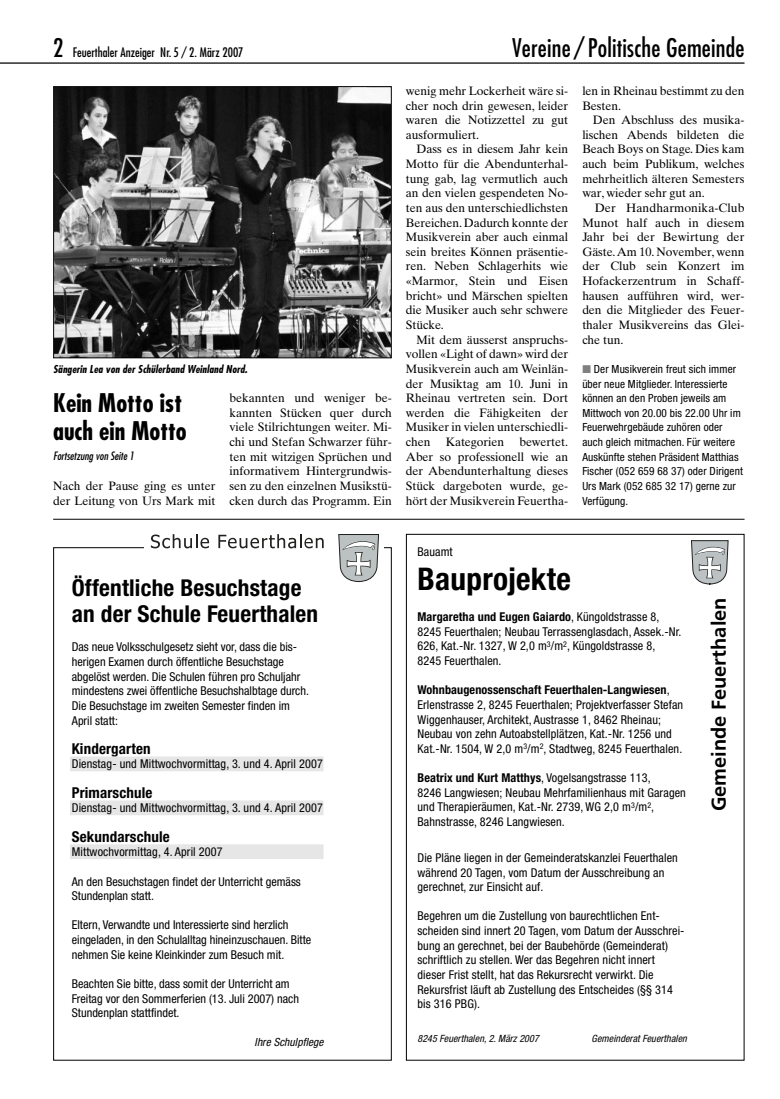
<style>
.page{position:relative;width:780px;height:1099px;background:#fff}
.page>*{position:absolute;margin:0;border:0;box-sizing:border-box;transform-origin:0 0}
.t1{font:700 condensed 31.25px "Helvetica Neue";letter-spacing:.01em;color:#000}
.t2{font:condensed 25px "Futura";letter-spacing:.01em;color:#000}
.t3{font:700 condensed 25px/27.5px "Futura";color:#000}
.t4{font:700 condensed 23.25px/26.2px "Helvetica Neue";letter-spacing:.01em;color:#000}
.t5{font:700 20px "Frutiger";color:#000}
.t6{font:700 condensed 15px "Helvetica Neue";letter-spacing:.01em;color:#000}
.t7{font:condensed 12.75px "Futura";color:#000}
.t8{font:condensed 12.25px/14.6px "Helvetica Neue";letter-spacing:.01em;color:#000}
.t9{font:12.25px/14.6px "Times Ten";letter-spacing:-.005em;color:#000;text-align:justify}
.t10{font:condensed 11.25px/14.6px "Helvetica Neue";letter-spacing:.01em;color:#000}
.t11{font:italic condensed 11.25px "Futura";color:#000}
.t12{font:italic condensed 11.25px "Helvetica Neue";color:#000}
.t13{font:italic 700 condensed 10.62px "Futura";color:#000}
.t14{font:italic condensed 10px "Helvetica Neue";color:#000}
.s1{font-size:25px}
.s2{color:#808080}
.s3{font-weight:700}
</style>
<div class="page">
<hr style="left:0;top:62px;width:744px;height:2px;background:#000">
<img style="left:55px;top:88px;width:335px;height:268px">
<div style="left:53px;top:86px;width:339px;height:272px;border:1px solid #000"></div>
<div style="left:70px;top:756px;width:253px;height:15px;background:#e6e6e6"></div>
<div style="left:70px;top:800px;width:253px;height:15px;background:#e6e6e6"></div>
<div style="left:70px;top:844px;width:253px;height:15px;background:#e6e6e6"></div>
<svg style="left:151px;top:534px;width:58px;height:14px"></svg>
<svg style="left:218px;top:534px;width:105px;height:14px"></svg>
<svg style="left:338px;top:534px;width:41px;height:48px"></svg>
<hr style="left:53px;top:519px;width:691px;height:1px;background:#000">
<svg style="left:691px;top:540px;width:37px;height:44px"></svg>
<p class="t7" style="left:53px;top:47px;width:192px"><span class="s1">2</span> Feuerthaler Anzeiger Nr. 5 / 2. März 2007</p>
<h2 class="t2" style="left:512px;top:36px;width:234px">Vereine / Politische Gemeinde</h2>
<p class="t13" style="left:53px;top:364px;width:198px">Sängerin Lea von der Schülerband Weinland Nord.</p>
<h2 class="t3" style="left:53px;top:391px;width:135px">Kein Motto ist auch ein Motto</h2>
<p class="t11" style="left:53px;top:450px;width:84px">Fortsetzung von Seite 1</p>
<p class="t9" style="left:229px;top:392px;width:164px">bekannten und weniger be&shy;kannten Stücken quer durch viele Stilrichtungen weiter. Mi&shy;chi und Stefan Schwarzer führ&shy;ten mit witzigen Sprüchen und informativem Hintergrundwis&shy;sen zu den einzelnen Musikstü&shy;cken durch das Programm. Ein</p>
<p class="t9" style="left:53px;top:479px;width:164px">Nach der Pause ging es unter der Leitung von Urs Mark mit</p>
<p class="t9" style="left:406px;top:85px;width:164px">wenig mehr Lockerheit wäre si&shy;cher noch drin gewesen, leider waren die Notizzettel zu gut ausformuliert.</p>
<p class="t9" style="left:406px;top:143px;width:164px;text-indent:11px">Dass es in diesem Jahr kein Motto für die Abendunterhal&shy;tung gab, lag vermutlich auch an den vielen gespendeten No&shy;ten aus den unterschiedlichsten Bereichen. Dadurch konnte der Musikverein aber auch einmal sein breites Können präsentie&shy;ren. Neben Schlagerhits wie «Marmor, Stein und Eisen bricht» und Märschen spielten die Musiker auch sehr schwere Stücke.</p>
<p class="t9" style="left:406px;top:333px;width:164px;text-indent:11px">Mit dem äusserst anspruchs&shy;vollen «Light of dawn» wird der Musikverein auch am Weinlän&shy;der Musiktag am 10. Juni in Rheinau vertreten sein. Dort werden die Fähigkeiten der Musiker in vielen unterschiedli&shy;chen Kategorien bewertet.<br>Aber so professionell wie an der Abendunterhaltung dieses Stück dargeboten wurde, ge&shy;hört der Musikverein Feuertha-</p>
<p class="t9" style="left:582px;top:85px;width:164px">len in Rheinau bestimmt zu den<br>Besten.</p>
<p class="t9" style="left:582px;top:114px;width:164px;text-indent:11px">Den Abschluss des musika&shy;lischen Abends bildeten die Beach Boys on Stage. Dies kam auch beim Publikum, welches mehrheitlich älteren Semesters war, wieder sehr gut an.</p>
<p class="t9" style="left:582px;top:202px;width:164px;text-indent:12px">Der Handharmonika-Club Munot half auch in diesem Jahr bei der Bewirtung der Gäste.Am 10. November, wenn der Club sein Konzert im Hofackerzentrum in Schaff&shy;hausen aufführen wird, wer&shy;den die Mitglieder des Feuer&shy;thaler Musikvereins das Glei&shy;che tun.</p>
<p class="t10" style="left:582px;top:362px;width:162px"><span class="s2">■</span> Der Musikverein freut sich immer über neue Mitglieder. Interessierte können an den Proben jeweils am<br>Mittwoch von 20.00 bis 22.00 Uhr im<br>Feuerwehrgebäude zuhören oder auch gleich mitmachen. Für weitere<br>Auskünfte stehen Präsident Matthias<br>Fischer (052 659 68 37) oder Dirigent<br>Urs Mark (052 685 32 17) gerne zur<br>Verfügung.</p>
<h3 class="t4" style="left:72px;top:576px;width:248px">Öffentliche Besuchstage an der Schule Feuerthalen</h3>
<p class="t8" style="left:72px;top:640px;width:239px">Das neue Volksschulgesetz sieht vor, dass die bis&shy;herigen Examen durch öffentliche Besuchstage abgelöst werden. Die Schulen führen pro Schuljahr mindestens zwei öffentliche Besuchshalbtage durch.<br>Die Besuchstage im zweiten Semester finden im April statt:</p>
<p class="t6" style="left:72px;top:743px;width:80px">Kindergarten</p>
<p class="t8" style="left:72px;top:757px;width:252px">Dienstag- und Mittwochvormittag, 3. und 4. April 2007</p>
<p class="t6" style="left:72px;top:787px;width:82px">Primarschule</p>
<p class="t8" style="left:72px;top:801px;width:252px">Dienstag- und Mittwochvormittag, 3. und 4. April 2007</p>
<p class="t6" style="left:72px;top:830px;width:99px">Sekundarschule</p>
<p class="t8" style="left:72px;top:845px;width:152px">Mittwochvormittag, 4. April 2007</p>
<p class="t8" style="left:72px;top:874px;width:231px">An den Besuchstagen findet der Unterricht gemäss<br>Stundenplan statt.</p>
<p class="t8" style="left:72px;top:918px;width:241px">Eltern, Verwandte und Interessierte sind herzlich eingeladen, in den Schulalltag hineinzuschauen. Bitte nehmen Sie keine Kleinkinder zum Besuch mit.</p>
<p class="t8" style="left:72px;top:977px;width:229px">Beachten Sie bitte, dass somit der Unterricht am<br>Freitag vor den Sommerferien (13. Juli 2007) nach<br>Stundenplan stattfindet.</p>
<p class="t12" style="left:254px;top:1038px;width:73px">Ihre Schulpflege</p>
<p class="t8" style="left:417px;top:546px;width:37px">Bauamt</p>
<h1 class="t1" style="left:417px;top:568px;width:155px">Bauprojekte</h1>
<p class="t8" style="left:417px;top:610px;width:265px"><span class="s3">Margaretha und Eugen Gaiardo</span>, Küngoldstrasse 8, 8245 Feuerthalen; Neubau Terrassenglasdach, Assek.-Nr.<br>626, Kat.-Nr. 1327, W 2,0 m<sup>3</sup>/m<sup>2</sup>, Küngoldstrasse 8, 8245 Feuerthalen.</p>
<p class="t8" style="left:417px;top:683px;width:267px"><span class="s3">Wohnbaugenossenschaft Feuerthalen-Langwiesen</span>, Erlenstrasse 2, 8245 Feuerthalen; Projektverfasser Stefan Wiggenhauser, Architekt, Austrasse 1, 8462 Rheinau; Neubau von zehn Autoabstellplätzen, Kat.-Nr. 1256 und Kat.-Nr. 1504, W 2,0 m<sup>3</sup>/m<sup>2</sup>, Stadtweg, 8245 Feuerthalen.</p>
<p class="t8" style="left:417px;top:771px;width:270px"><span class="s3">Beatrix und Kurt Matthys</span>, Vogelsangstrasse 113,<br>8246 Langwiesen; Neubau Mehrfamilienhaus mit Garagen und Therapieräumen, Kat.-Nr. 2739, WG 2,0 m<sup>3</sup>/m<sup>2</sup>, Bahnstrasse, 8246 Langwiesen.</p>
<p class="t8" style="left:417px;top:851px;width:262px">Die Pläne liegen in der Gemeinderatskanzlei Feuerthalen während 20 Tagen, vom Datum der Ausschreibung an gerechnet, zur Einsicht auf.</p>
<p class="t8" style="left:417px;top:909px;width:268px">Begehren um die Zustellung von baurechtlichen Ent&shy;scheiden sind innert 20 Tagen, vom Datum der Ausschrei&shy;bung an gerechnet, bei der Baubehörde (Gemeinderat) schriftlich zu stellen. Wer das Begehren nicht innert dieser Frist stellt, hat das Rekursrecht verwirkt. Die Rekursfrist läuft ab Zustellung des Entscheides (§§ 314 bis 316 PBG).</p>
<p class="t14" style="left:417px;top:1034px;width:125px">8245 Feuerthalen, 2. März 2007</p>
<p class="t14" style="left:591px;top:1034px;width:99px">Gemeinderat Feuerthalen</p>
<h3 class="t5" style="left:710px;top:811px;width:215px;rotate:-90deg">Gemeinde Feuerthalen</h3>
</div>
